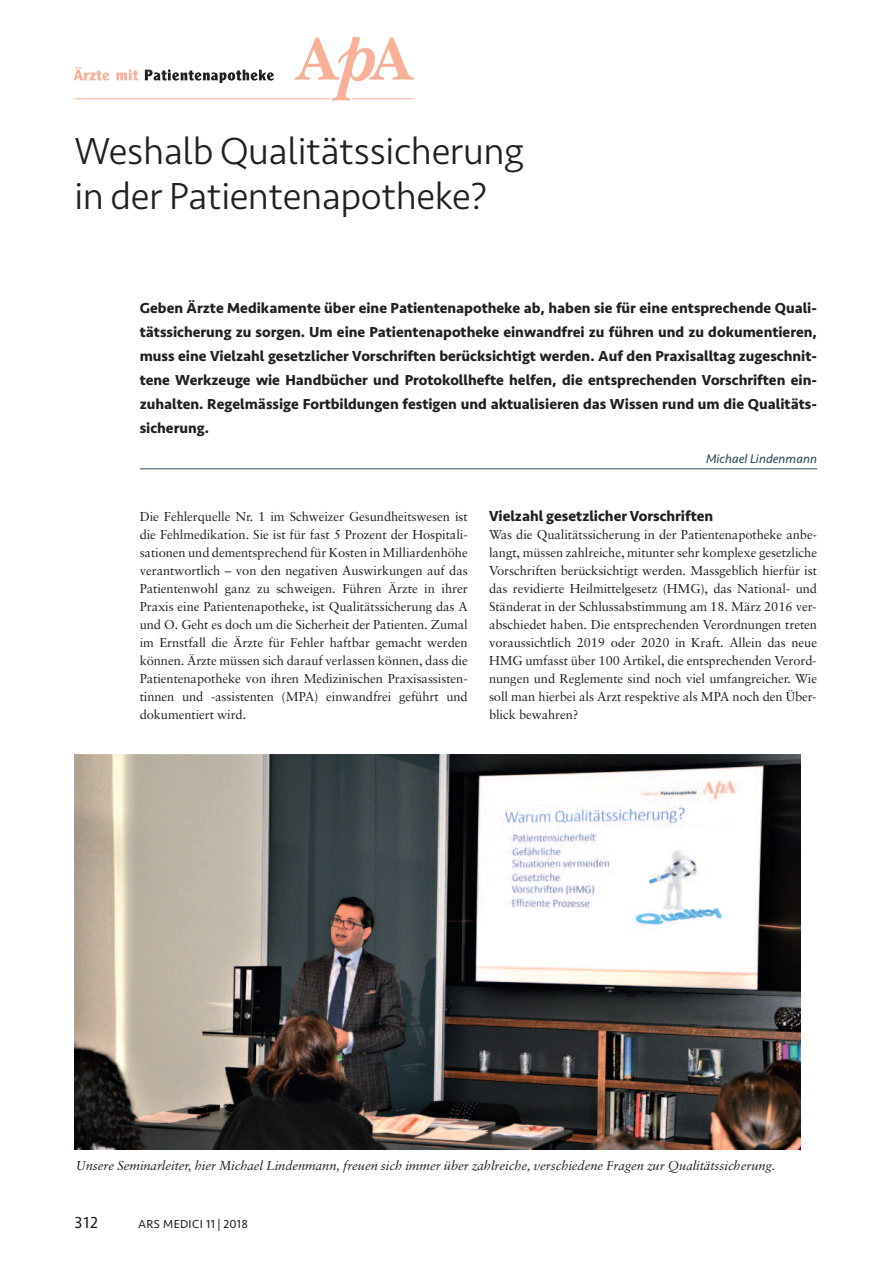
<style>
.page{position:relative;width:893px;height:1263px;background:#fff}
.page>*{position:absolute;margin:0;border:0;box-sizing:border-box;transform-origin:0 0}
.t1{font:300 39px/45px "Seravek";letter-spacing:-.01em;color:#231f20}
.t2{font:16.5px "Seravek";color:#231f20}
.t3{font:700 15px/24px "Seravek";color:#231f20;text-align:justify}
.t4{font:12.9px/18px "Sabon";letter-spacing:-.005em;color:#231f20;text-align:justify}
.t5{font:italic 12.9px "Sabon";letter-spacing:-.005em;color:#231f20}
.t6{font:italic 12.9px "Seravek";color:#2c4b59}
.t7{font:12px "Seravek";letter-spacing:.025em;color:#231f20}
</style>
<div class="page">
<svg style="left:295px;top:36px;width:119px;height:65px"></svg>
<svg style="left:74px;top:67px;width:36px;height:14px"></svg>
<svg style="left:116px;top:69px;width:22px;height:11px"></svg>
<svg style="left:145px;top:69px;width:129px;height:14px"></svg>
<hr style="left:74px;top:99px;width:256px;height:1px;background:#f9b099">
<hr style="left:352px;top:99px;width:62px;height:1px;background:#f9b099">
<img style="left:74px;top:755px;width:727px;height:395px">
<hr style="left:140px;top:468px;width:677px;height:1px;background:#2c4b59">
<h1 class="t1" style="left:74px;top:129px;width:451px">Weshalb Qualitätssicherung in der Patientenapotheke?</h1>
<p class="t3" style="left:140px;top:296px;width:679px">Geben Ärzte Medikamente über eine Patientenapotheke ab, haben sie für eine entsprechende Quali&shy;tätssicherung zu sorgen. Um eine Patientenapotheke einwandfrei zu führen und zu dokumentieren, muss eine Vielzahl gesetzlicher Vorschriften berücksichtigt werden. Auf den Praxisalltag zugeschnit&shy;tene Werkzeuge wie Handbücher und Protokollhefte helfen, die entsprechenden Vorschriften ein&shy;zuhalten. Regelmässige Fortbildungen festigen und aktualisieren das Wissen rund um die Qualitäts&shy;sicherung.</p>
<p class="t6" style="left:706px;top:449px;width:113px">Michael Lindenmann</p>
<p class="t4" style="left:140px;top:509px;width:330px">Die Fehlerquelle Nr. 1 im Schweizer Gesundheitswesen ist die Fehlmedikation. Sie ist für fast 5 Prozent der Hospitali&shy;sationen und dementsprechend für Kosten in Milliardenhöhe verantwortlich – von den negativen Auswirkungen auf das Patientenwohl ganz zu schweigen. Führen Ärzte in ihrer Praxis eine Patientenapotheke, ist Qualitätssicherung das A und O. Geht es doch um die Sicherheit der Patienten. Zumal im Ernstfall die Ärzte für Fehler haftbar gemacht werden können. Ärzte müssen sich darauf verlassen können, dass die Patientenapotheke von ihren Medizinischen Praxisassisten&shy;tinnen und -assistenten (MPA) einwandfrei geführt und dokumentiert wird.</p>
<p class="t3" style="left:489px;top:504px;width:226px">Vielzahl gesetzlicher Vorschriften</p>
<p class="t4" style="left:489px;top:527px;width:330px">Was die Qualitätssicherung in der Patientenapotheke anbe&shy;langt, müssen zahlreiche, mitunter sehr komplexe gesetzliche Vorschriften berücksichtigt werden. Massgeblich hierfür ist das revidierte Heilmittelgesetz (HMG), das National- und Ständerat in der Schlussabstimmung am 18. März 2016 ver&shy;abschiedet haben. Die entsprechenden Verordnungen treten voraussichtlich 2019 oder 2020 in Kraft. Allein das neue HMG umfasst über 100 Artikel, die entsprechenden Verord&shy;nungen und Reglemente sind noch viel umfangreicher. Wie soll man hierbei als Arzt respektive als MPA noch den Über&shy;blick bewahren?</p>
<p class="t5" style="left:76px;top:1160px;width:701px">Unsere Seminarleiter, hier Michael Lindenmann, freuen sich immer über zahlreiche, verschiedene Fragen zur Qualitätssicherung.</p>
<p class="t2" style="left:74px;top:1209px;width:25px">312</p>
<p class="t7" style="left:138px;top:1214px;width:111px">ARS MEDICI 11 | 2018</p>
</div>
